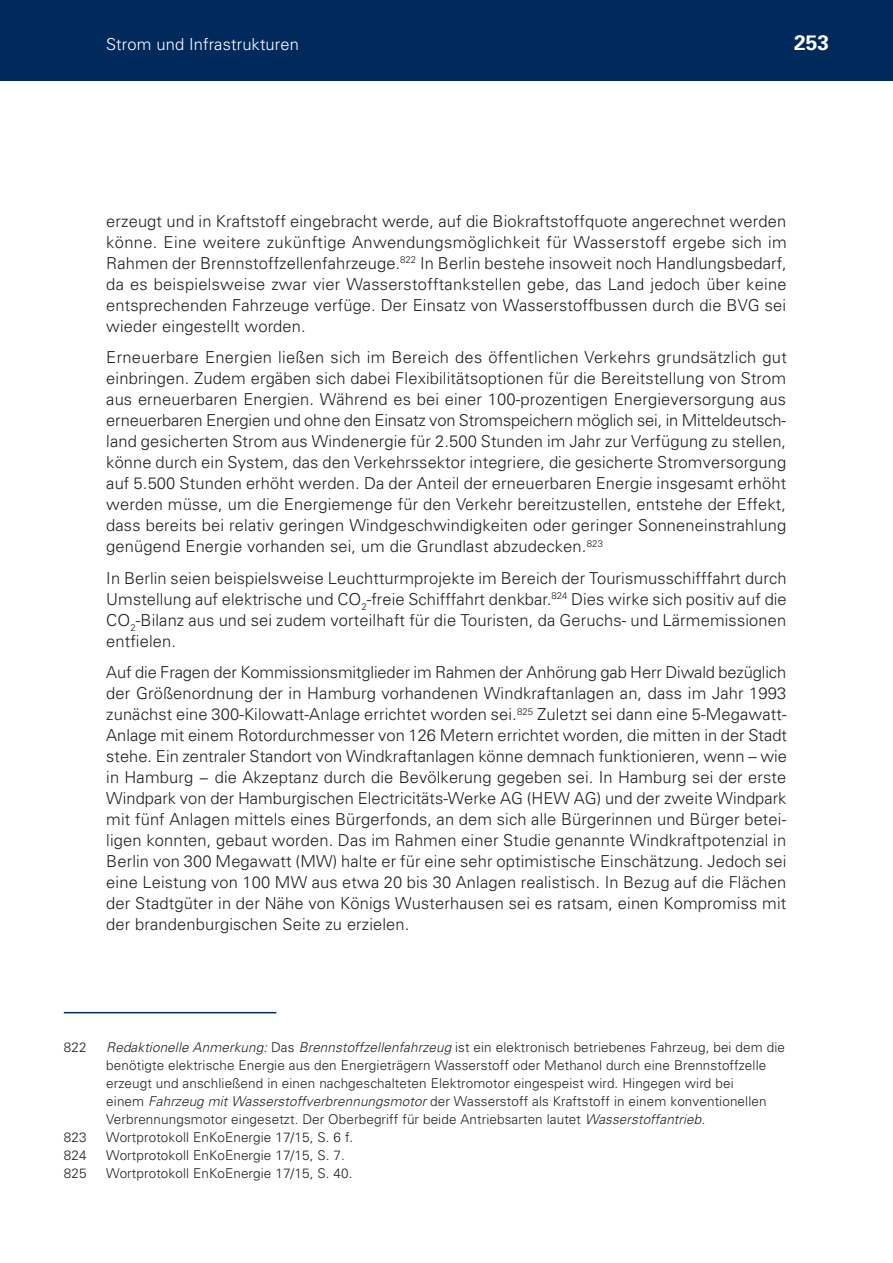
<style>
.page{position:relative;width:893px;height:1263px;background:#fff}
.page>*{position:absolute;margin:0;border:0;box-sizing:border-box;transform-origin:0 0}
.t1{font:700 21px "Univers";color:#fff}
.t2{font:300 16.5px/21px "Univers";letter-spacing:.01em;color:#231f20;text-align:justify}
.t3{font:300 16.5px "Univers";letter-spacing:.01em;color:#fff}
.t4{font:300 13.5px/18px "Univers";letter-spacing:.01em;color:#231f20}
.s1{font-style:italic}
</style>
<div class="page">
<div style="left:0;top:0;width:893px;height:81px;background:#00295c"></div>
<hr style="left:64px;top:1012px;width:212px;height:1px;background:#00295c">
<p class="t3" style="left:106px;top:34px;width:194px">Strom und Infrastrukturen</p>
<p class="t1" style="left:794px;top:29px;width:37px">253</p>
<p class="t2" style="left:106px;top:210px;width:682px">erzeugt und in Kraftstoff eingebracht werde, auf die Biokraftstoffquote angerechnet werden könne. Eine weitere zukünftige Anwendungsmöglichkeit für Wasserstoff ergebe sich im Rahmen der Brennstoffzellenfahrzeuge.<sup>822</sup> In Berlin bestehe insoweit noch Handlungsbedarf, da es beispielsweise zwar vier Wasserstofftankstellen gebe, das Land jedoch über keine entsprechenden Fahrzeuge verfüge. Der Einsatz von Wasserstoffbussen durch die BVG sei wieder eingestellt worden.</p>
<p class="t2" style="left:106px;top:346px;width:682px">Erneuerbare Energien ließen sich im Bereich des öffentlichen Verkehrs grundsätzlich gut einbringen. Zudem ergäben sich dabei Flexibilitätsoptionen für die Bereitstellung von Strom aus erneuerbaren Energien. Während es bei einer 100-prozentigen Energieversorgung aus erneuerbaren Energien und ohne den Einsatz von Stromspeichern möglich sei, in Mitteldeutsch&shy;land gesicherten Strom aus Windenergie für 2.500 Stunden im Jahr zur Verfügung zu stellen, könne durch ein System, das den Verkehrssektor integriere, die gesicherte Stromversorgung auf 5.500 Stunden erhöht werden. Da der Anteil der erneuerbaren Energie insgesamt erhöht werden müsse, um die Energiemenge für den Verkehr bereitzustellen, entstehe der Effekt, dass bereits bei relativ geringen Windgeschwindigkeiten oder geringer Sonneneinstrahlung genügend Energie vorhanden sei, um die Grundlast abzudecken.<sup>823</sup></p>
<p class="t2" style="left:106px;top:567px;width:682px">In Berlin seien beispielsweise Leuchtturmprojekte im Bereich der Tourismusschifffahrt durch Umstellung auf elektrische und CO<sub>2</sub>-freie Schifffahrt denkbar.<sup>824</sup> Dies wirke sich positiv auf die CO<sub>2</sub>-Bilanz aus und sei zudem vorteilhaft für die Touristen, da Geruchs- und Lärmemissionen entfielen.</p>
<p class="t2" style="left:106px;top:661px;width:682px">Auf die Fragen der Kommissionsmitglieder im Rahmen der Anhörung gab Herr Diwald bezüglich der Größenordnung der in Hamburg vorhandenen Windkraftanlagen an, dass im Jahr 1993 zunächst eine 300-Kilowatt-Anlage errichtet worden sei.<sup>825</sup> Zuletzt sei dann eine 5-Megawatt-Anlage mit einem Rotordurchmesser von 126 Metern errichtet worden, die mitten in der Stadt stehe. Ein zentraler Standort von Windkraftanlagen könne demnach funktionieren, wenn – wie in Hamburg − die Akzeptanz durch die Bevölkerung gegeben sei. In Hamburg sei der erste Windpark von der Hamburgischen Electricitäts-Werke AG (HEW AG) und der zweite Windpark mit fünf Anlagen mittels eines Bürgerfonds, an dem sich alle Bürgerinnen und Bürger betei&shy;ligen konnten, gebaut worden. Das im Rahmen einer Studie genannte Windkraftpotenzial in Berlin von 300 Megawatt (MW) halte er für eine sehr optimistische Einschätzung. Jedoch sei eine Leistung von 100 MW aus etwa 20 bis 30 Anlagen realistisch. In Bezug auf die Flächen der Stadtgüter in der Nähe von Königs Wusterhausen sei es ratsam, einen Kompromiss mit der brandenburgischen Seite zu erzielen.</p>
<p class="t4" style="left:64px;top:1038px;width:24px">822</p>
<p class="t4" style="left:106px;top:1038px;width:680px"><span class="s1">Redaktionelle Anmerkung:</span> Das <span class="s1">Brennstoffzellenfahrzeug</span> ist ein elektronisch betriebenes Fahrzeug, bei dem die benötigte elektrische Energie aus den Energieträgern Wasserstoff oder Methanol durch eine Brennstoffzelle erzeugt und anschließend in einen nachgeschalteten Elektromotor eingespeist wird. Hingegen wird bei<br>einem <span class="s1">Fahrzeug mit Wasserstoffverbrennungsmotor</span> der Wasserstoff als Kraftstoff in einem konventionellen Verbrennungsmotor eingesetzt. Der Oberbegriff für beide Antriebsarten lautet <span class="s1">Wasserstoffantrieb.</span></p>
<p class="t4" style="left:64px;top:1128px;width:24px">823</p>
<p class="t4" style="left:106px;top:1128px;width:249px">Wortprotokoll EnKoEnergie 17/15, S. 6 f.</p>
<p class="t4" style="left:64px;top:1146px;width:24px">824</p>
<p class="t4" style="left:106px;top:1146px;width:240px">Wortprotokoll EnKoEnergie 17/15, S. 7.</p>
<p class="t4" style="left:64px;top:1164px;width:24px">825</p>
<p class="t4" style="left:106px;top:1164px;width:248px">Wortprotokoll EnKoEnergie 17/15, S. 40.</p>
</div>
